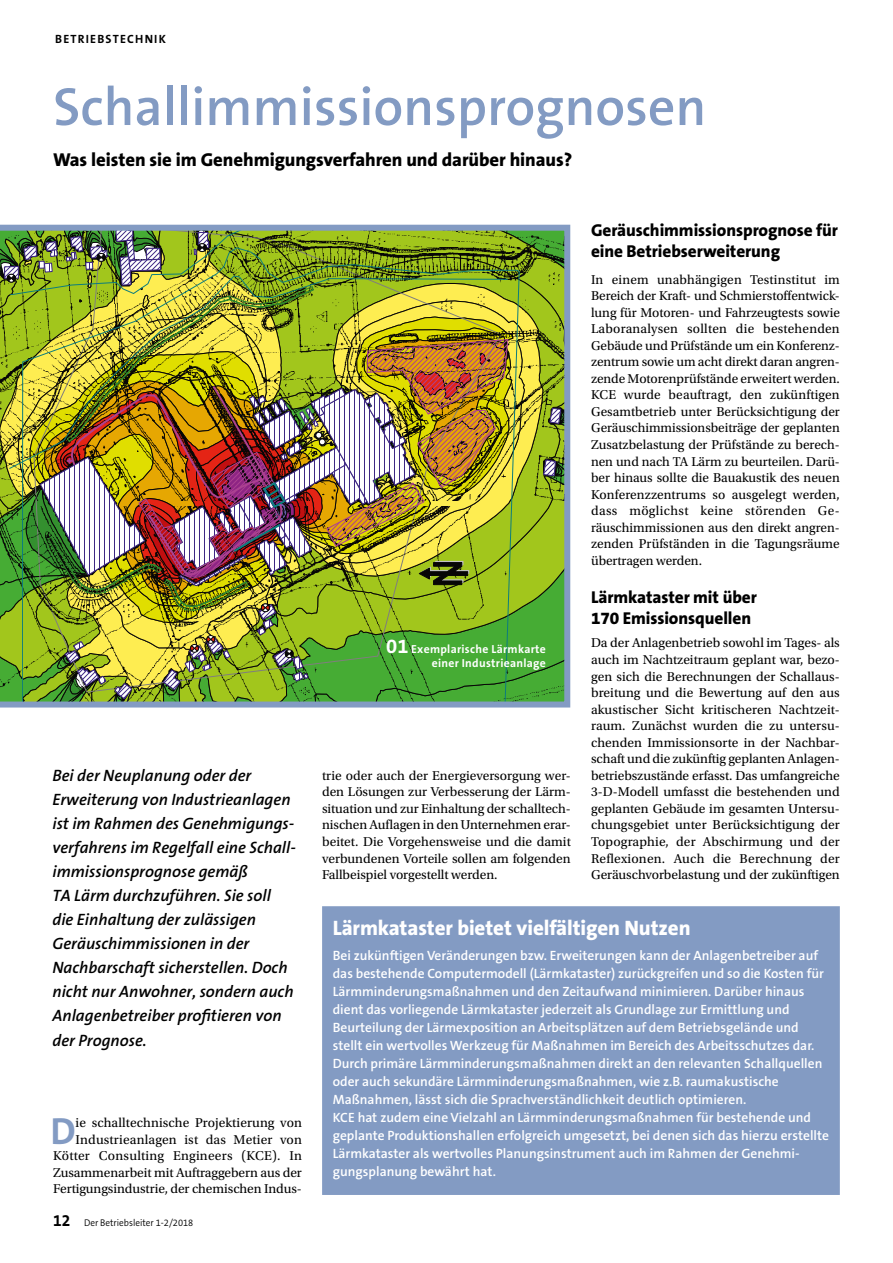
<style>
.page{position:relative;width:893px;height:1263px;background:#fff}
.page>*{position:absolute;margin:0;border:0;box-sizing:border-box;transform-origin:0 0}
.t1{font:600 54px "The Sans B6";color:#839bc3}
.t2{font:700 37.95px "The Sans B7";color:#839bc3}
.t3{font:800 21px "The Sans B8";letter-spacing:-.005em;color:#fff}
.t4{font:800 18.75px "The Sans B8";letter-spacing:-.005em;color:#000}
.t5{font:800 17.25px/21px "The Sans B8";letter-spacing:-.005em;color:#000}
.t6{font:italic 600 16.5px/24px "The Sans B6";color:#000}
.t7{font:700 16.5px "The Sans B7";color:#000;scale:.95 1}
.t8{font:13.5px/16.5px "Utopia Std";letter-spacing:-.005em;color:#000;text-align:justify}
.t9{font:600 13.5px/18px "The Sans B6";color:#fff}
.t10{font:700 12px "The Sans B7";letter-spacing:.1em;color:#000}
.t11{font:700 11.7px/14.2px "The Sans B7";letter-spacing:.025em;color:#fff;text-align:right}
.t12{font:300 9.75px "The Sans B4";color:#000;scale:.95 1}
.s1{font-size:20.25px}
</style>
<div class="page">
<img style="left:0;top:225px;width:570px;height:482px">
<div style="left:324px;top:908px;width:514px;height:285px;background:#839bc3"></div>
<div style="left:322px;top:906px;width:518px;height:289px;border:3px solid #839bc3"></div>
<p class="t10" style="left:55px;top:32px;width:112px">BETRIEBSTECHNIK</p>
<h1 class="t1" style="left:53px;top:78px;width:655px">Schallimmissionsprognosen</h1>
<h3 class="t4" style="left:53px;top:149px;width:521px">Was leisten sie im Genehmigungsverfahren und darüber hinaus?</h3>
<p class="t6" style="left:52px;top:764px;width:245px">Bei der Neuplanung oder der<br>Erweiterung von Industrieanlagen ist im Rahmen des Genehmigungs&shy;verfahrens im Regelfall eine Schall&shy;immissionsprognose gemäß<br>TA Lärm durchzuführen. Sie soll die Einhaltung der zulässigen<br>Geräuschimmissionen in der<br>Nachbarschaft sicherstellen. Doch nicht nur Anwohner, sondern auch<br>Anlagenbetreiber profitieren von der Prognose.</p>
<p class="t8" style="left:53px;top:1115px;width:250px;text-align:right">ie schalltechnische Projektierung von Industrieanlagen ist das Metier von Kötter Consulting Engineers (KCE). In Zusammenarbeit mit Auftraggebern aus der Fertigungsindustrie, der chemischen Indus-</p>
<h2 class="t2" style="left:50px;top:1110px;width:27px">D</h2>
<p class="t7" style="left:53px;top:1212px;width:20px">12</p>
<p class="t12" style="left:84px;top:1218px;width:117px">Der Betriebsleiter 1-2/2018</p>
<p class="t11" style="left:386px;top:642px;width:161px"><span class="s1">01</span> Exemplarische Lärmkarte einer Industrieanlage</p>
<p class="t8" style="left:322px;top:767px;width:250px">trie oder auch der Energieversorgung wer&shy;den Lösungen zur Verbesserung der Lärm&shy;situation und zur Einhaltung der schalltech&shy;nischen Auflagen in den Unternehmen erar&shy;beitet. Die Vorgehensweise und die damit verbundenen Vorteile sollen am folgenden Fallbeispiel vorgestellt werden.</p>
<p class="t5" style="left:591px;top:220px;width:248px">Geräuschimmissionsprognose für eine Betriebserweiterung</p>
<p class="t8" style="left:591px;top:271px;width:250px">In einem unabhängigen Testinstitut im Bereich der Kraft- und Schmierstoffentwick&shy;lung für Motoren- und Fahrzeugtests sowie Laboranalysen sollten die bestehenden Gebäude und Prüfstände um ein Konferenz&shy;zentrum sowie um acht direkt daran angren&shy;zende Motorenprüfstände erweitert werden.<br>KCE wurde beauftragt, den zukünftigen Gesamtbetrieb unter Berücksichtigung der Geräuschimmissionsbeiträge der geplanten Zusatzbelastung der Prüfstände zu berech&shy;nen und nach TA Lärm zu beurteilen. Darü&shy;ber hinaus sollte die Bauakustik des neuen Konferenzzentrums so ausgelegt werden, dass möglichst keine störenden Ge&shy;räuschimmissionen aus den direkt angren&shy;zenden Prüfständen in die Tagungsräume übertragen werden.</p>
<p class="t5" style="left:591px;top:587px;width:167px">Lärmkataster mit über<br>170 Emissionsquellen</p>
<p class="t8" style="left:591px;top:635px;width:250px">Da der Anlagenbetrieb sowohl im Tages- als auch im Nachtzeitraum geplant war, bezo&shy;gen sich die Berechnungen der Schallaus&shy;breitung und die Bewertung auf den aus akustischer Sicht kritischeren Nachtzeit&shy;raum. Zunächst wurden die zu untersu&shy;chenden Immissionsorte in der Nachbar&shy;schaft und die zukünftig geplanten Anlagen&shy;betriebszustände erfasst. Das umfangreiche 3-D-Modell umfasst die bestehenden und geplanten Gebäude im gesamten Untersu&shy;chungsgebiet unter Berücksichtigung der Topographie, der Abschirmung und der Reflexionen. Auch die Berechnung der Geräuschvorbelastung und der zukünftigen</p>
<h3 class="t3" style="left:333px;top:917px;width:359px">Lärmkataster bietet vielfältigen Nutzen</h3>
<p class="t9" style="left:333px;top:947px;width:498px">Bei zukünftigen Veränderungen bzw. Erweiterungen kann der Anlagenbetreiber auf das bestehende Computermodell (Lärmkataster) zurückgreifen und so die Kosten für Lärmminderungsmaßnahmen und den Zeitaufwand minimieren. Darüber hinaus dient das vorliegende Lärmkataster jederzeit als Grundlage zur Ermittlung und Beurteilung der Lärmexposition an Arbeitsplätzen auf dem Betriebsgelände und stellt ein wertvolles Werkzeug für Maßnahmen im Bereich des Arbeitsschutzes dar.<br>Durch primäre Lärmminderungsmaßnahmen direkt an den relevanten Schallquellen oder auch sekundäre Lärmminderungsmaßnahmen, wie z.B. raumakustische Maßnahmen, lässt sich die Sprachverständlichkeit deutlich optimieren.<br>KCE hat zudem eine Vielzahl an Lärmminderungsmaßnahmen für bestehende und geplante Produktionshallen erfolgreich umgesetzt, bei denen sich das hierzu erstellte Lärmkataster als wertvolles Planungsinstrument auch im Rahmen der Genehmi&shy;gungsplanung bewährt hat.</p>
</div>
